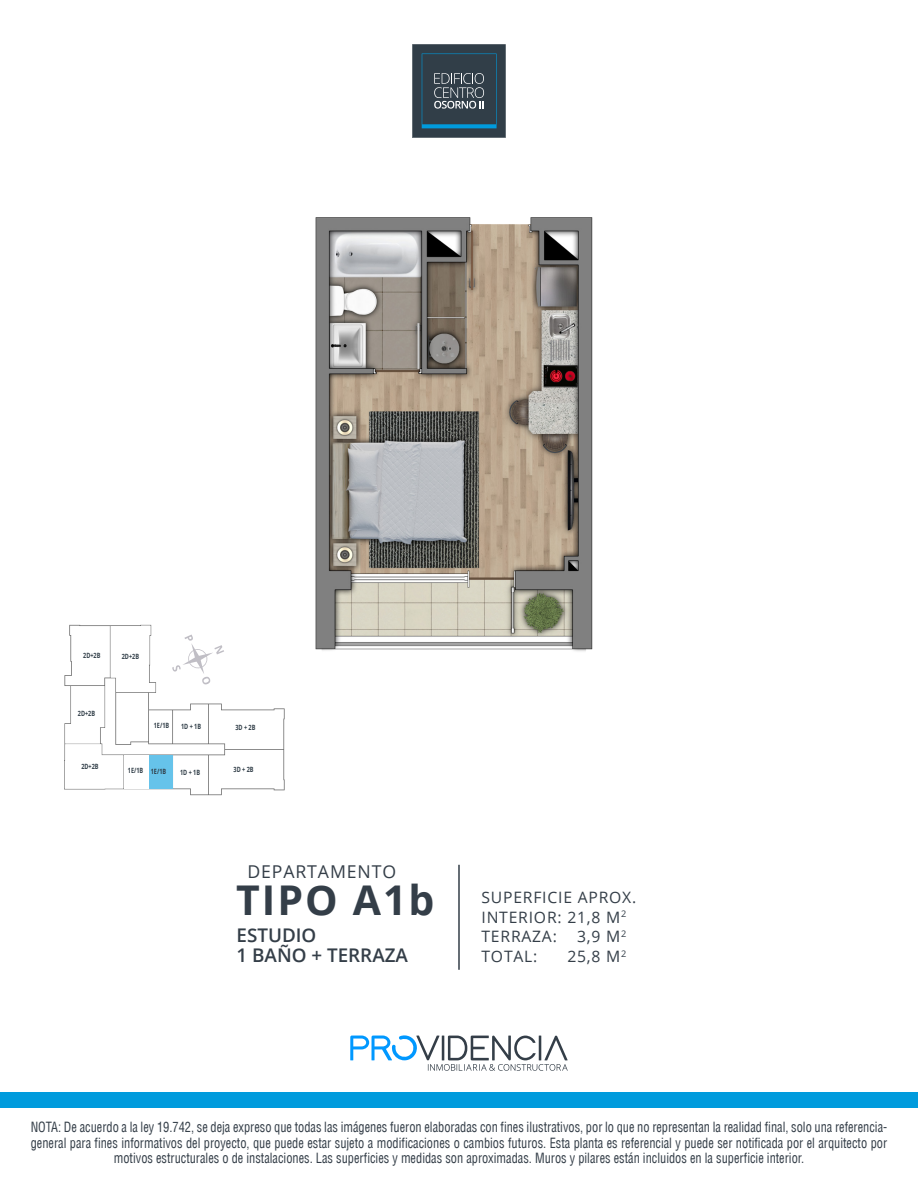
<style>
.page{position:relative;width:918px;height:1188px;background:#fff}
.page>*{position:absolute;margin:0;border:0;box-sizing:border-box;transform-origin:0 0}
.t1{font:700 40.95px "Open Sans";letter-spacing:.05em;color:#343e48}
.t2{font:600 18.75px/19.6px "Open Sans";color:#343e48}
.t3{font:17.7px "Open Sans";letter-spacing:.05em;color:#343e48}
.t4{font:15.75px/19.6px "Open Sans";letter-spacing:.05em;color:#343e48}
.t5{font:condensed 13.8px/15.1px "Helvetica LT";color:#343e48;text-align:center;scale:.9 1}
.t6{font:700 7.2px "Open Sans";color:#313e48;scale:.76 1}
</style>
<div class="page">
<svg style="left:412px;top:44px;width:94px;height:94px"></svg>
<div style="left:0;top:1092px;width:918px;height:16px;background:#009bdd"></div>
<svg style="left:350px;top:1035px;width:218px;height:36px"></svg>
<hr style="left:458px;top:865px;width:2px;height:105px;background:#343e48">
<svg style="left:64px;top:625px;width:221px;height:170px"></svg>
<img style="left:315px;top:217px;width:278px;height:434px">
<p class="t6" style="left:83px;top:650px;width:24px">2D+2B</p>
<p class="t6" style="left:78px;top:708px;width:24px">2D+2B</p>
<p class="t6" style="left:81px;top:761px;width:24px">2D+2B</p>
<p class="t6" style="left:122px;top:652px;width:24px">2D+2B</p>
<p class="t6" style="left:154px;top:720px;width:22px">1E/1B</p>
<p class="t6" style="left:181px;top:721px;width:28px">1D + 1B</p>
<p class="t6" style="left:128px;top:766px;width:52px">1E/1B 1E/1B</p>
<p class="t6" style="left:180px;top:767px;width:28px">1D + 1B</p>
<p class="t6" style="left:235px;top:722px;width:28px">3D + 2B</p>
<p class="t6" style="left:234px;top:764px;width:28px">3D + 2B</p>
<p class="t3" style="left:247px;top:859px;width:150px">DEPARTAMENTO</p>
<h1 class="t1" style="left:236px;top:871px;width:200px">TIPO A1b</h1>
<h2 class="t2" style="left:237px;top:925px;width:173px">ESTUDIO<br>1 BAÑO + TERRAZA</h2>
<p class="t4" style="left:482px;top:887px;width:156px">SUPERFICIE APROX.<br>INTERIOR: 21,8 M<sup>2<br></sup>TERRAZA:</p>
<p class="t4" style="left:577px;top:926px;width:51px">3,9 M<sup>2</sup></p>
<p class="t4" style="left:482px;top:946px;width:57px">TOTAL:</p>
<p class="t4" style="left:567px;top:946px;width:61px">25,8 M<sup>2</sup></p>
<p class="t5" style="left:31px;top:1120px;width:953px">NOTA: De acuerdo a la ley 19.742, se deja expreso que todas las imágenes fueron elaboradas con fines ilustrativos, por lo que no representan la realidad final, solo una referencia&shy;general para fines informativos del proyecto, que puede estar sujeto a modificaciones o cambios futuros. Esta planta es referencial y puede ser notificada por el arquitecto por motivos estructurales o de instalaciones. Las superficies y medidas son aproximadas. Muros y pilares están incluidos en la superficie interior.</p>
</div>
